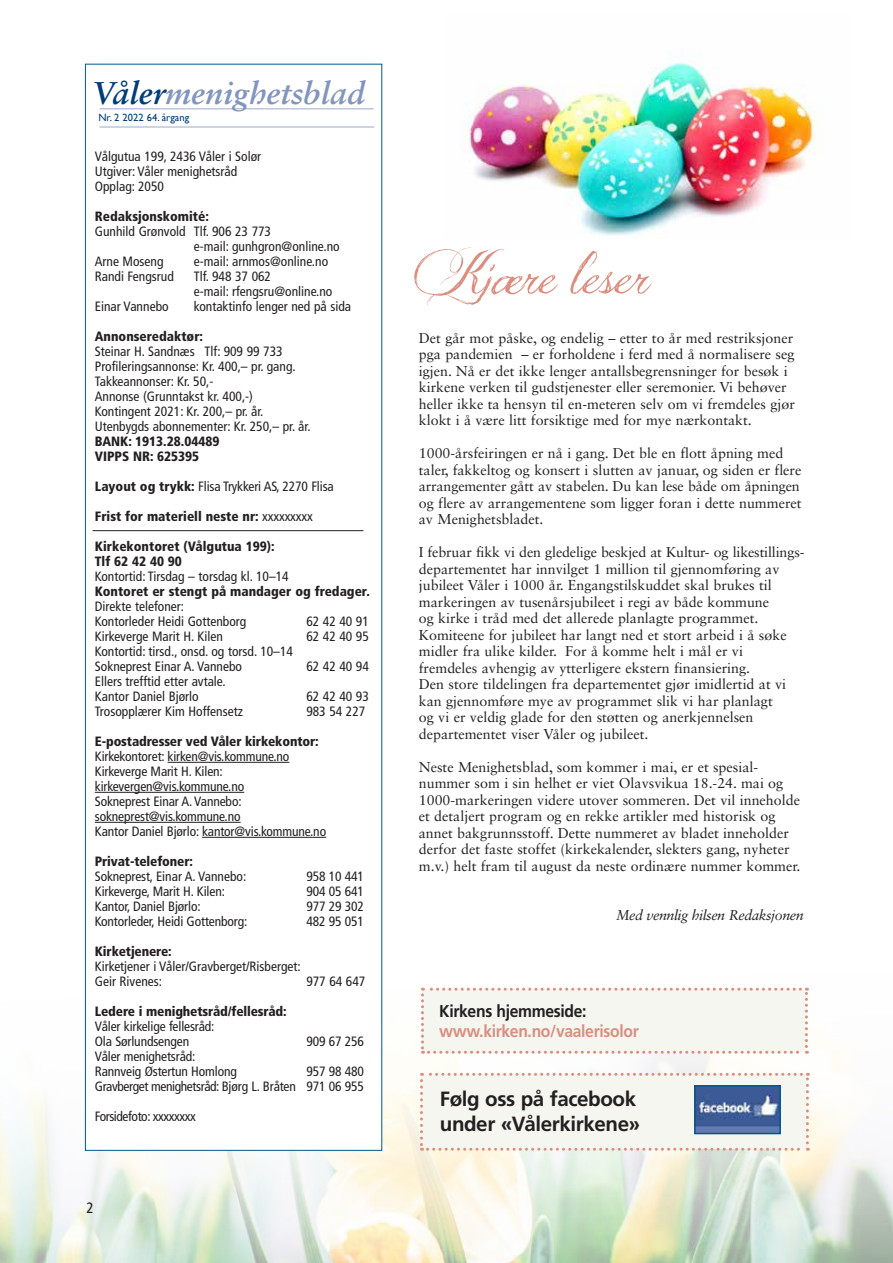
<style>
.page{position:relative;width:893px;height:1263px;background:#fff}
.page>*{position:absolute;margin:0;border:0;box-sizing:border-box;transform-origin:0 0}
.t1{font:51px "Jellyka Delicious Cake";color:#db8e7f}
.t2{font:italic 700 31.5px "Sabon LT Std";color:#8395bd}
.t3{font:700 20.55px/24.8px "Frutiger LT Std";letter-spacing:-.02em;color:#231f20}
.t4{font:700 17.1px "Frutiger LT Std";letter-spacing:-.02em;color:#db8e7f;scale:.92 1}
.t5{font:700 17.1px "Frutiger LT Std";letter-spacing:-.02em;color:#231f20;scale:.92 1}
.t6{font:condensed 15px "Frutiger LT Std";color:#231f20}
.t7{font:14.25px/16.5px "Sabon LT Std";color:#231f20}
.t8{font:italic 14.25px "Sabon LT Std";letter-spacing:-.03em;color:#231f20}
.t9{font:condensed 13.5px/15px "Frutiger LT Std";color:#231f20}
.t10{font:900 condensed 13.5px/15px "Frutiger LT Std";color:#231f20}
.t11{font:condensed 13.5px/15px "Frutiger LT Std";letter-spacing:-.03em;color:#231f20;text-align:right}
.t12{font:10.5px "Gill Sans";color:#003d78}
.s1{color:#003d78}
.s2{font-weight:900}
.s3{font-weight:400}
</style>
<div class="page">
<img style="left:0;top:938px;width:893px;height:325px">
<div style="left:85px;top:64px;width:297px;height:1087px;background:#fff;border:1px solid #005890"></div>
<hr style="left:99px;top:109px;width:275px;height:1px;background:#9caacb">
<hr style="left:99px;top:127px;width:275px;height:1px;background:#9caacb">
<hr style="left:168px;top:762px;width:121px;height:1px;background:#231f20">
<hr style="left:95px;top:792px;width:149px;height:1px;background:#231f20">
<hr style="left:95px;top:822px;width:146px;height:1px;background:#231f20">
<hr style="left:202px;top:837px;width:124px;height:1px;background:#231f20">
<hr style="left:93px;top:530px;width:270px;height:1px;background:#231f20">
<svg style="left:421px;top:988px;width:387px;height:66px"></svg>
<svg style="left:420px;top:1073px;width:389px;height:78px"></svg>
<img style="left:697px;top:1088px;width:81px;height:43px">
<div style="left:694px;top:1085px;width:87px;height:49px;border:2px solid #005890"></div>
<img style="left:464px;top:52px;width:359px;height:184px">
<h2 class="t2" style="left:93px;top:73px;width:273px"><span class="s1">Våler</span>menighetsblad</h2>
<p class="t9" style="left:95px;top:149px;width:168px">Vålgutua 199, 2436 Våler i Solør<br>Utgiver: Våler menighetsråd<br>Opplag: 2050</p>
<p class="t10" style="left:95px;top:209px;width:116px">Redaksjonskomité:</p>
<p class="t9" style="left:95px;top:224px;width:178px">Gunhild Grønvold Tlf. 906 23 773</p>
<p class="t9" style="left:194px;top:239px;width:147px">e-mail: gunhgron@online.no</p>
<p class="t9" style="left:95px;top:254px;width:70px">Arne Moseng</p>
<p class="t9" style="left:194px;top:254px;width:136px">e-mail: arnmos@online.no</p>
<p class="t9" style="left:95px;top:269px;width:81px">Randi Fengsrud</p>
<p class="t9" style="left:194px;top:269px;width:140px">Tlf. 948 37 062<br>e-mail: rfengsru@online.no</p>
<p class="t9" style="left:95px;top:299px;width:75px">Einar Vannebo</p>
<p class="t9" style="left:194px;top:299px;width:159px">kontaktinfo lenger ned på sida</p>
<p class="t10" style="left:95px;top:329px;width:110px">Annonseredaktør:</p>
<p class="t9" style="left:95px;top:344px;width:217px">Steinar H. Sandnæs Tlf: 909 99 733<br>Profileringsannonse: Kr. 400,– pr. gang.<br>Takkeannonser: Kr. 50,-<br>Annonse (Grunntakst kr. 400,-)<br>Kontingent 2021: Kr. 200,– pr. år.<br>Utenbygds abonnementer: Kr. 250,– pr. år.</p>
<p class="t10" style="left:95px;top:434px;width:126px">BANK: 1913.28.04489<br>VIPPS NR: 625395</p>
<p class="t9" style="left:95px;top:479px;width:240px"><span class="s2">Layout og trykk:</span> Flisa Trykkeri AS, 2270 Flisa</p>
<p class="t10" style="left:95px;top:509px;width:220px">Frist for materiell neste nr: <span class="s3">xxxxxxxxx</span></p>
<p class="t10" style="left:95px;top:539px;width:181px">Kirkekontoret (Vålgutua 199):<br>Tlf 62 42 40 90</p>
<p class="t9" style="left:95px;top:569px;width:195px">Kontortid: Tirsdag – torsdag kl. 10–14</p>
<p class="t10" style="left:95px;top:584px;width:277px">Kontoret er stengt på mandager og fredager.</p>
<p class="t9" style="left:95px;top:599px;width:153px">Direkte telefoner:<br>Kontorleder Heidi Gottenborg</p>
<p class="t12" style="left:98px;top:111px;width:92px">Nr. 2 2022 64. årgang</p>
<p class="t9" style="left:306px;top:614px;width:64px">62 42 40 91</p>
<p class="t9" style="left:95px;top:629px;width:130px">Kirkeverge Marit H. Kilen</p>
<p class="t9" style="left:306px;top:629px;width:64px">62 42 40 95</p>
<p class="t9" style="left:95px;top:644px;width:200px">Kontortid: tirsd., onsd. og torsd. 10–14<br>Sokneprest Einar A. Vannebo</p>
<p class="t9" style="left:306px;top:659px;width:64px">62 42 40 94</p>
<p class="t9" style="left:95px;top:674px;width:132px">Ellers trefftid etter avtale.<br>Kantor Daniel Bjørlo</p>
<p class="t9" style="left:306px;top:689px;width:64px">62 42 40 93</p>
<p class="t9" style="left:95px;top:704px;width:150px">Trosopplærer Kim Hoffensetz</p>
<p class="t9" style="left:306px;top:704px;width:60px">983 54 227</p>
<p class="t10" style="left:95px;top:734px;width:225px">E-postadresser ved Våler kirkekontor:</p>
<p class="t9" style="left:95px;top:749px;width:233px">Kirkekontoret: kirken@vis.kommune.no Kirkeverge Marit H. Kilen: kirkevergen@vis.kommune.no<br>Sokneprest Einar A. Vannebo: sokneprest@vis.kommune.no<br>Kantor Daniel Bjørlo: kantor@vis.kommune.no</p>
<p class="t10" style="left:95px;top:854px;width:100px">Privat-telefoner:</p>
<p class="t9" style="left:95px;top:869px;width:153px">Sokneprest, Einar A. Vannebo:</p>
<p class="t9" style="left:306px;top:869px;width:59px">958 10 441</p>
<p class="t9" style="left:95px;top:884px;width:132px">Kirkeverge, Marit H. Kilen:</p>
<p class="t9" style="left:306px;top:884px;width:59px">904 05 641</p>
<p class="t9" style="left:95px;top:899px;width:107px">Kantor, Daniel Bjørlo:</p>
<p class="t9" style="left:306px;top:899px;width:59px">977 29 302</p>
<p class="t9" style="left:95px;top:914px;width:154px">Kontorleder, Heidi Gottenborg:</p>
<p class="t9" style="left:306px;top:914px;width:59px">482 95 051</p>
<p class="t10" style="left:95px;top:944px;width:78px">Kirketjenere:</p>
<p class="t9" style="left:95px;top:959px;width:208px">Kirketjener i Våler/Gravberget/Risberget:<br>Geir Rivenes:</p>
<p class="t9" style="left:306px;top:974px;width:60px">977 64 647</p>
<p class="t10" style="left:95px;top:1004px;width:193px">Ledere i menighetsråd/fellesråd:</p>
<p class="t9" style="left:95px;top:1019px;width:121px">Våler kirkelige fellesråd:<br>Ola Sørlundsengen</p>
<p class="t9" style="left:306px;top:1034px;width:59px">909 67 256</p>
<p class="t9" style="left:95px;top:1049px;width:144px">Våler menighetsråd:<br>Rannveig Østertun Homlong</p>
<p class="t11" style="left:95px;top:1064px;width:271px">957 98 480<br>Gravberget menighetsråd: Bjørg L. Bråten 971 06 955</p>
<p class="t11" style="left:95px;top:1109px;width:103px">Forsidefoto: xxxxxxxx</p>
<p class="t6" style="left:87px;top:1199px;width:9px">2</p>
<h1 class="t1" style="left:412px;top:242px;width:240px">Kjære leser</h1>
<p class="t7" style="left:419px;top:329px;width:378px">Det går mot påske, og endelig – etter to år med restriksjoner pga pandemien – er forholdene i ferd med å normalisere seg igjen. Nå er det ikke lenger antallsbegrensninger for besøk i kirkene verken til gudstjenester eller seremonier. Vi behøver heller ikke ta hensyn til en-meteren selv om vi fremdeles gjør klokt i å være litt forsiktige med for mye nærkontakt.</p>
<p class="t7" style="left:419px;top:445px;width:384px">1000-årsfeiringen er nå i gang. Det ble en flott åpning med taler, fakkeltog og konsert i slutten av januar, og siden er flere arrangementer gått av stabelen. Du kan lese både om åpningen og flere av arrangementene som ligger foran i dette nummeret av Menighetsbladet.</p>
<p class="t7" style="left:419px;top:544px;width:387px">I februar fikk vi den gledelige beskjed at Kultur- og likestillings&shy;departementet har innvilget 1 million til gjennomføring av jubileet Våler i 1000 år. Engangstilskuddet skal brukes til markeringen av tusenårsjubileet i regi av både kommune<br>og kirke i tråd med det allerede planlagte programmet.<br>Komiteene for jubileet har langt ned et stort arbeid i å søke midler fra ulike kilder. For å komme helt i mål er vi fremdeles avhengig av ytterligere ekstern finansiering.<br>Den store tildelingen fra departementet gjør imidlertid at vi kan gjennomføre mye av programmet slik vi har planlagt<br>og vi er veldig glade for den støtten og anerkjennelsen departementet viser Våler og jubileet.</p>
<p class="t7" style="left:419px;top:758px;width:383px">Neste Menighetsblad, som kommer i mai, er et spesial&shy;nummer som i sin helhet er viet Olavsvikua 18.-24. mai og 1000-markeringen videre utover sommeren. Det vil inneholde et detaljert program og en rekke artikler med historisk og annet bakgrunnsstoff. Dette nummeret av bladet inneholder derfor det faste stoffet (kirkekalender, slekters gang, nyheter m.v.) helt fram til august da neste ordinære nummer kommer.</p>
<p class="t8" style="left:616px;top:907px;width:189px">Med vennlig hilsen Redaksjonen</p>
<p class="t5" style="left:439px;top:1001px;width:162px">Kirkens hjemmeside:</p>
<p class="t4" style="left:439px;top:1021px;width:218px">www.kirken.no/vaalerisolor</p>
<h3 class="t3" style="left:440px;top:1087px;width:202px">Følg oss på facebook under «Vålerkirkene»</h3>
</div>
